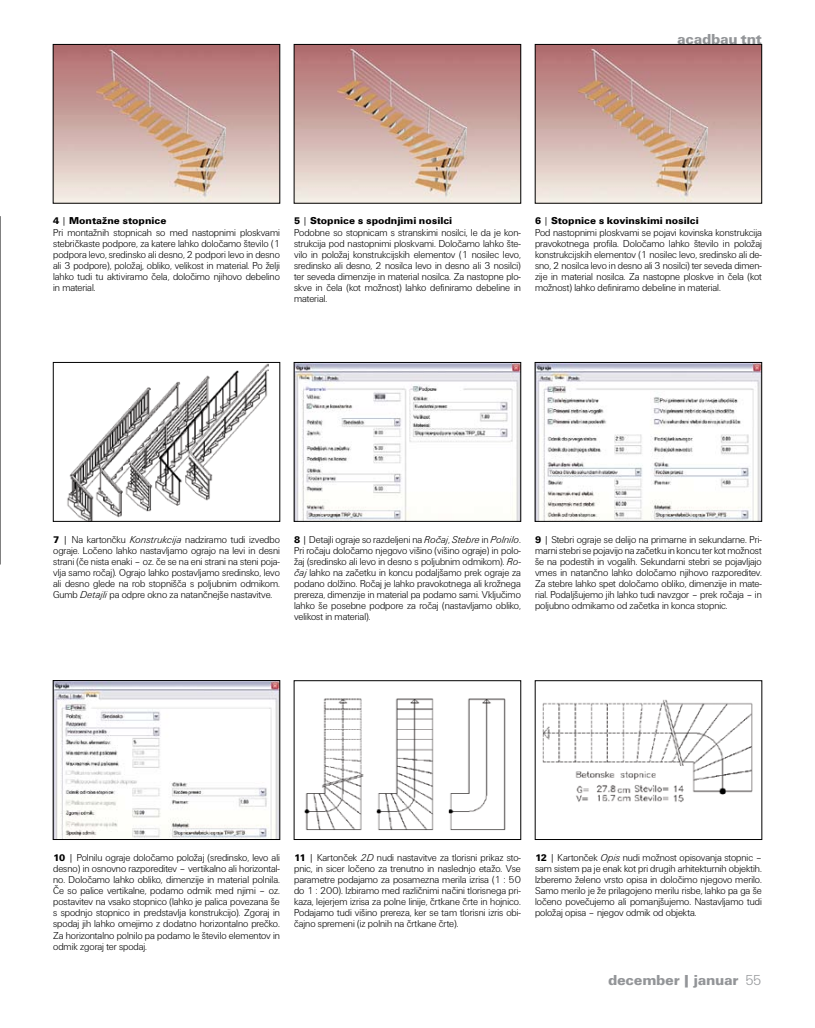
<style>
.page{position:relative;width:815px;height:1028px;background:#fff}
.page>*{position:absolute;margin:0;border:0;box-sizing:border-box;transform-origin:0 0}
.t1{font:15px "Unitus TEE Blac";letter-spacing:-.015em;color:#939598}
.t2{font:10.38px/11.1px "Unitus DEE Ligh";color:#000;text-align:justify}
.t3{font:10.38px "Unitus TEE Blac";color:#000}
.s1{font-size:10px}
.s2{font-family:"Unitus DEE Ligh"}
.s3{font-family:"Unitus TEE Blac";font-size:10px}
.s4{font-family:"Unitus DEE Ligh Ital"}
</style>
<div class="page">
<svg style="left:0;top:216px;width:1px;height:348px"></svg>
<img style="left:296px;top:46px;width:223px;height:155px">
<div style="left:294px;top:44px;width:227px;height:159px;border:1px solid #000"></div>
<img style="left:55px;top:46px;width:223px;height:155px">
<div style="left:53px;top:44px;width:227px;height:159px;border:1px solid #000"></div>
<img style="left:537px;top:46px;width:223px;height:155px">
<div style="left:535px;top:44px;width:227px;height:159px;border:1px solid #000"></div>
<img style="left:67px;top:364px;width:201px;height:155px">
<div style="left:53px;top:362px;width:227px;height:159px;border:1px solid #000"></div>
<img style="left:296px;top:364px;width:223px;height:155px">
<div style="left:294px;top:362px;width:227px;height:159px;border:1px solid #000"></div>
<img style="left:537px;top:364px;width:223px;height:155px">
<div style="left:535px;top:362px;width:227px;height:159px;border:1px solid #000"></div>
<img style="left:55px;top:682px;width:223px;height:155px">
<div style="left:53px;top:680px;width:227px;height:159px;border:1px solid #000"></div>
<img style="left:304px;top:698px;width:202px;height:133px">
<img style="left:542px;top:699px;width:211px;height:103px">
<h1 class="t1" style="left:677px;top:31px;width:86px">acadbau tnt</h1>
<p class="t3" style="left:53px;top:215px;width:115px"><span class="s1">4</span> <span class="s2">|</span> Montažne stopnice</p>
<p class="t2" style="left:53px;top:227px;width:228px">Pri montažnih stopnicah so med nastopnimi ploskvami stebričkaste podpore, za katere lahko določamo število (1 podpora levo, sredinsko ali desno, 2 podpori levo in desno ali 3 podpore), položaj, obliko, velikost in material. Po želji lahko tudi tu aktiviramo čela, določimo njihovo debelino in material.</p>
<p class="t3" style="left:294px;top:215px;width:160px"><span class="s1">5</span> <span class="s2">|</span> Stopnice s spodnjimi nosilci</p>
<p class="t2" style="left:294px;top:227px;width:228px">Podobne so stopnicam s stranskimi nosilci, le da je kon&shy;strukcija pod nastopnimi ploskvami. Določamo lahko šte&shy;vilo in položaj konstrukcijskih elementov (1 nosilec levo, sredinsko ali desno, 2 nosilca levo in desno ali 3 nosilci) ter seveda dimenzije in material nosilca. Za nastopne plo&shy;skve in čela (kot možnost) lahko definiramo debeline in material.</p>
<p class="t3" style="left:535px;top:215px;width:165px"><span class="s1">6</span> <span class="s2">|</span> Stopnice s kovinskimi nosilci</p>
<p class="t2" style="left:535px;top:227px;width:228px">Pod nastopnimi ploskvami se pojavi kovinska konstrukcija pravokotnega profila. Določamo lahko število in položaj konstrukcijskih elementov (1 nosilec levo, sredinsko ali de&shy;sno, 2 nosilca levo in desno ali 3 nosilci) ter seveda dimen&shy;zije in material nosilca. Za nastopne ploskve in čela (kot možnost) lahko definiramo debeline in material.</p>
<p class="t2" style="left:53px;top:534px;width:228px"><span class="s3">7</span> | Na kartončku <span class="s4">Konstrukcija</span> nadziramo tudi izvedbo ograje. Ločeno lahko nastavljamo ograjo na levi in desni strani (če nista enaki – oz. če se na eni strani na steni poja&shy;vlja samo ročaj). Ograjo lahko postavljamo sredinsko, levo ali desno glede na rob stopnišča s poljubnim odmikom.<br>Gumb <span class="s4">Detajli</span> pa odpre okno za natančnejše nastavitve.</p>
<p class="t2" style="left:294px;top:534px;width:228px"><span class="s3">8</span> | Detajli ograje so razdeljeni na <span class="s4">Ročaj</span>, <span class="s4">Stebre</span> in <span class="s4">Polnilo</span>.<br>Pri ročaju določamo njegovo višino (višino ograje) in polo&shy;žaj (sredinsko ali levo in desno s poljubnim odmikom). <span class="s4">Ro&shy;čaj</span> lahko na začetku in koncu podaljšamo prek ograje za podano dolžino. Ročaj je lahko pravokotnega ali krožnega prereza, dimenzije in material pa podamo sami. Vključimo lahko še posebne podpore za ročaj (nastavljamo obliko, velikost in material).</p>
<p class="t2" style="left:535px;top:534px;width:228px"><span class="s3">9</span> | Stebri ograje se delijo na primarne in sekundarne. Pri&shy;marni stebri se pojavijo na začetku in koncu ter kot možnost še na podestih in vogalih. Sekundarni stebri se pojavljajo vmes in natančno lahko določamo njihovo razporeditev.<br>Za stebre lahko spet določamo obliko, dimenzije in mate&shy;rial. Podaljšujemo jih lahko tudi navzgor – prek ročaja – in poljubno odmikamo od začetka in konca stopnic.</p>
<p class="t2" style="left:53px;top:852px;width:228px"><span class="s3">10</span> | Polnilu ograje določamo položaj (sredinsko, levo ali desno) in osnovno razporeditev – vertikalno ali horizontal&shy;no. Določamo lahko obliko, dimenzije in material polnila.<br>Če so palice vertikalne, podamo odmik med njimi – oz. postavitev na vsako stopnico (lahko je palica povezana še s spodnjo stopnico in predstavlja konstrukcijo). Zgoraj in spodaj jih lahko omejimo z dodatno horizontalno prečko.<br>Za horizontalno polnilo pa podamo le število elementov in odmik zgoraj ter spodaj.</p>
<p class="t2" style="left:294px;top:852px;width:228px"><span class="s3">11</span> | Kartonček <span class="s4">2D</span> nudi nastavitve za tlorisni prikaz sto&shy;pnic, in sicer ločeno za trenutno in naslednjo etažo. Vse parametre podajamo za posamezna merila izrisa (1 : 50 do 1 : 200). Izbiramo med različnimi načini tlorisnega pri&shy;kaza, lejerjem izrisa za polne linije, črtkane črte in hojnico.<br>Podajamo tudi višino prereza, ker se tam tlorisni izris obi&shy;čajno spremeni (iz polnih na črtkane črte).</p>
<p class="t2" style="left:535px;top:852px;width:228px"><span class="s3">12</span> | Kartonček <span class="s4">Opis</span> nudi možnost opisovanja stopnic – sam sistem pa je enak kot pri drugih arhitekturnih objektih.<br>Izberemo želeno vrsto opisa in določimo njegovo merilo.<br>Samo merilo je že prilagojeno merilu risbe, lahko pa ga še ločeno povečujemo ali pomanjšujemo. Nastavljamo tudi položaj opisa – njegov odmik od objekta.</p>
<h1 class="t1" style="left:608px;top:972px;width:155px">december | januar <span class="s2">55</span></h1>
</div>
